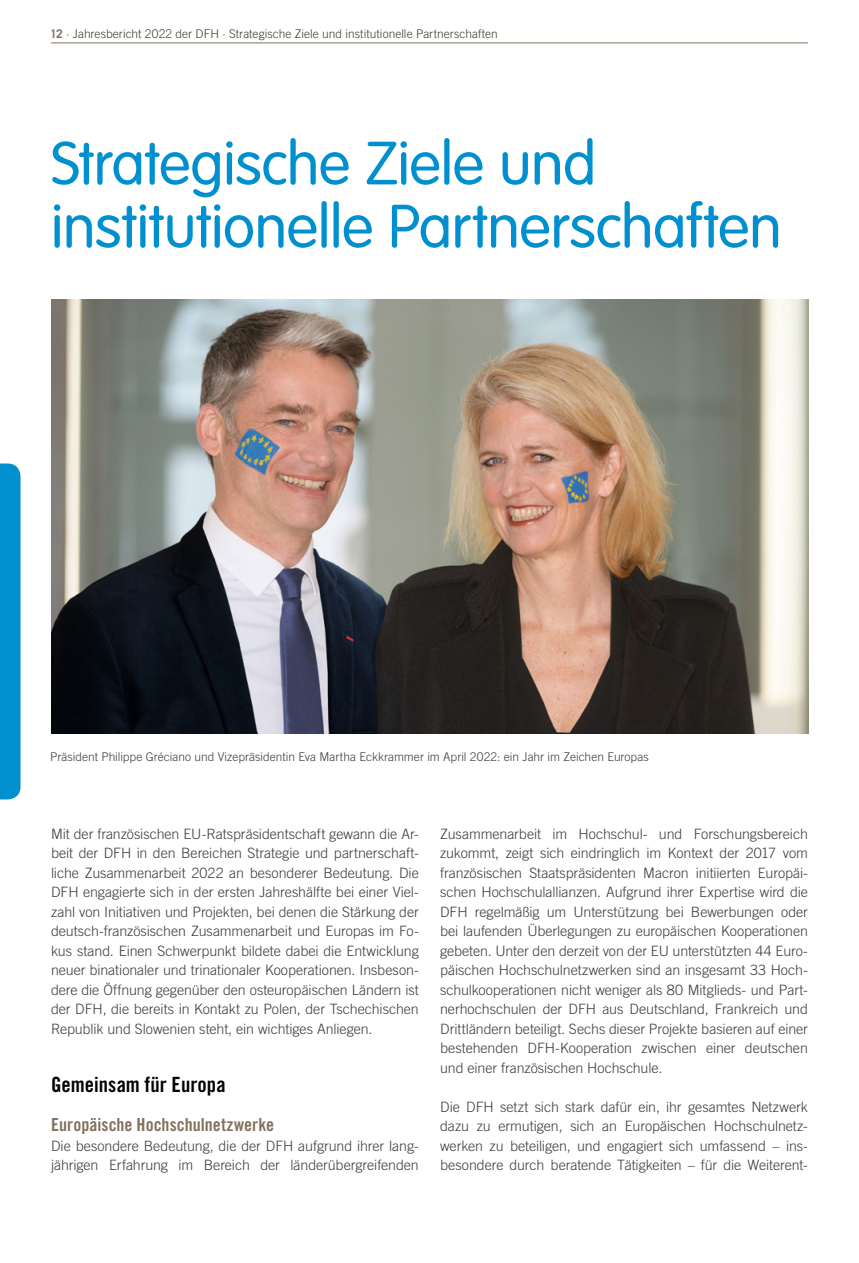
<style>
.page{position:relative;width:859px;height:1263px;background:#fff}
.page>*{position:absolute;margin:0;border:0;box-sizing:border-box;transform-origin:0 0}
.t1{font:300 60px/63px "VAG Rounded Std";letter-spacing:-.005em;color:#008fcf}
.t2{font:21px "Trade Gothic LT Std Bd Cn 20";color:#000}
.t3{font:18px "Trade Gothic LT Std Bd Cn 20";color:#80715d}
.t4{font:300 14.25px/19.5px "Trade Gothic LT Std";letter-spacing:-.005em;color:#3c3c3b;text-align:justify}
.t5{font:300 12px "Trade Gothic LT Std";color:#3c3c3b}
.s1{font-weight:700;color:#80715d}
</style>
<div class="page">
<img style="left:51px;top:300px;width:757px;height:433px">
<hr style="left:51px;top:43px;width:757px;height:1px;background:#80715d">
<div style="left:0;top:463px;width:21px;height:336px;background:#008fcf"></div>
<p class="t5" style="left:50px;top:27px;width:449px"><span class="s1">12</span> · Jahresbericht 2022 der DFH · Strategische Ziele und institutionelle Partnerschaften</p>
<h1 class="t1" style="left:51px;top:134px;width:732px">Strategische Ziele und institutionelle Partnerschaften</h1>
<p class="t5" style="left:50px;top:749px;width:600px">Präsident Philippe Gréciano und Vizepräsidentin Eva Martha Eckkrammer im April 2022: ein Jahr im Zeichen Europas</p>
<p class="t4" style="left:51px;top:823px;width:369px">Mit der französischen EU-Ratspräsidentschaft gewann die Ar&shy;beit der DFH in den Bereichen Strategie und partnerschaft&shy;liche Zusammenarbeit 2022 an besonderer Bedeutung. Die DFH engagierte sich in der ersten Jahreshälfte bei einer Viel&shy;zahl von Initiativen und Projekten, bei denen die Stärkung der deutsch-französischen Zusammenarbeit und Europas im Fo&shy;kus stand. Einen Schwerpunkt bildete dabei die Entwicklung neuer binationaler und trinationaler Kooperationen. Insbeson&shy;dere die Öffnung gegenüber den osteuropäischen Ländern ist der DFH, die bereits in Kontakt zu Polen, der Tschechischen Republik und Slowenien steht, ein wichtiges Anliegen.</p>
<h2 class="t2" style="left:51px;top:1072px;width:176px">Gemeinsam für Europa</h2>
<p class="t3" style="left:51px;top:1114px;width:225px">Europäische Hochschulnetzwerke</p>
<p class="t4" style="left:51px;top:1135px;width:369px">Die besondere Bedeutung, die der DFH aufgrund ihrer lang&shy;jährigen Erfahrung im Bereich der länderübergreifenden</p>
<p class="t4" style="left:440px;top:823px;width:369px">Zusammenarbeit im Hochschul- und Forschungsbereich zukommt, zeigt sich eindringlich im Kontext der 2017 vom französischen Staatspräsidenten Macron initiierten Europäi&shy;schen Hochschulallianzen. Aufgrund ihrer Expertise wird die DFH regelmäßig um Unterstützung bei Bewerbungen oder bei laufenden Überlegungen zu europäischen Kooperationen gebeten. Unter den derzeit von der EU unterstützten 44 Euro&shy;päischen Hochschulnetzwerken sind an insgesamt 33 Hoch&shy;schulkooperationen nicht weniger als 80 Mitglieds- und Part&shy;nerhochschulen der DFH aus Deutschland, Frankreich und Drittländern beteiligt. Sechs dieser Projekte basieren auf einer bestehenden DFH-Kooperation zwischen einer deutschen und einer französischen Hochschule.</p>
<p class="t4" style="left:440px;top:1096px;width:369px">Die DFH setzt sich stark dafür ein, ihr gesamtes Netzwerk dazu zu ermutigen, sich an Europäischen Hochschulnetz&shy;werken zu beteiligen, und engagiert sich umfassend – ins&shy;besondere durch beratende Tätigkeiten – für die Weiterent-</p>
</div>
